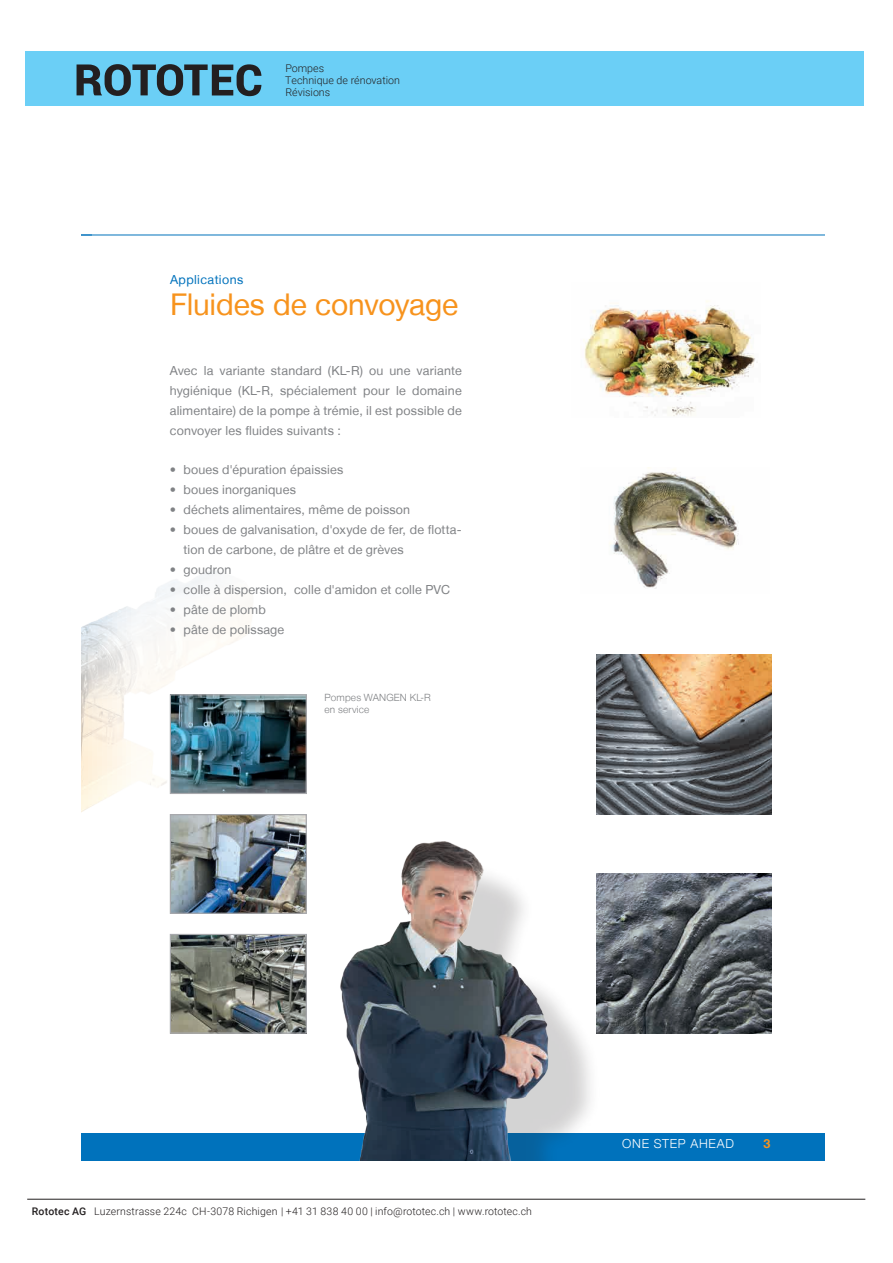
<style>
.page{position:relative;width:893px;height:1263px;background:#fff}
.page>*{position:absolute;margin:0;border:0;box-sizing:border-box;transform-origin:0 0}
.t1{font:30px "Helvetica Neue LT";letter-spacing:-.005em;color:#f7931d}
.t2{font:12.45px/20px "Helvetica Neue LT";letter-spacing:.015em;color:#808285;text-align:justify}
.t3{font:300 12.45px "Helvetica Neue LT";letter-spacing:.055em;color:#fff}
.t4{font:12.45px "Helvetica Neue LT";letter-spacing:.03em;color:#0072bc}
.t5{font:700 12.45px "Helvetica Neue LT";color:#f7931d}
.t6{font:300 10.65px/11.9px "Roboto";color:#231f20}
.t7{font:300 10.5px "Roboto";letter-spacing:.015em;color:#231f20}
.t8{font:300 10.05px/12px "Helvetica Neue LT";letter-spacing:.015em;color:#808285}
.s1{font-weight:500}
</style>
<div class="page">
<hr style="left:27px;top:1199px;width:838px;height:1px;background:#231f20">
<div style="left:25px;top:51px;width:838px;height:54px;background:#6bcff6"></div>
<svg style="left:77px;top:64px;width:184px;height:32px"></svg>
<hr style="left:81px;top:235px;width:743px;height:1px;background:#0072bc">
<div style="left:81px;top:1133px;width:743px;height:28px;background:#0072bc"></div>
<img style="left:81px;top:570px;width:226px;height:464px">
<img style="left:601px;top:874px;width:170px;height:160px">
<img style="left:596px;top:654px;width:175px;height:160px">
<img style="left:583px;top:301px;width:175px;height:115px">
<img style="left:609px;top:469px;width:130px;height:120px">
<div style="left:363px;top:864px;width:238px;height:297px;background:#231f20;opacity:.2"></div>
<img style="left:340px;top:841px;width:243px;height:320px">
<img style="left:172px;top:696px;width:133px;height:96px">
<div style="left:170px;top:694px;width:137px;height:100px;border:1px solid #a8a9ad"></div>
<img style="left:172px;top:936px;width:133px;height:96px">
<div style="left:170px;top:934px;width:137px;height:100px;border:1px solid #a8a9ad"></div>
<img style="left:172px;top:816px;width:133px;height:96px">
<div style="left:170px;top:814px;width:137px;height:100px;border:1px solid #a8a9ad"></div>
<p class="t6" style="left:285px;top:62px;width:116px">Pompes<br>Technique de rénovation<br>Révisions</p>
<p class="t4" style="left:170px;top:272px;width:75px">Applications</p>
<h1 class="t1" style="left:170px;top:286px;width:290px">Fluides de convoyage</h1>
<p class="t2" style="left:170px;top:360px;width:293px">Avec la variante standard (KL-R) ou une variante hygiénique (KL-R, spécialement pour le domaine alimentaire) de la pompe à trémie, il est possible de convoyer les fluides suivants :</p>
<p class="t2" style="left:170px;top:460px;width:175px">• boues d'épuration épaissies</p>
<p class="t2" style="left:170px;top:480px;width:128px">• boues inorganiques</p>
<p class="t2" style="left:170px;top:500px;width:242px">• déchets alimentaires, même de poisson</p>
<p class="t2" style="left:184px;top:520px;width:280px;text-indent:-14px">• boues de galvanisation, d'oxyde de fer, de flotta&shy;tion de carbone, de plâtre et de grèves</p>
<p class="t2" style="left:170px;top:560px;width:63px">• goudron</p>
<p class="t2" style="left:170px;top:580px;width:282px">• colle à dispersion, colle d'amidon et colle PVC</p>
<p class="t2" style="left:170px;top:600px;width:98px">• pâte de plomb</p>
<p class="t2" style="left:170px;top:620px;width:116px">• pâte de polissage</p>
<p class="t8" style="left:325px;top:691px;width:108px">Pompes WANGEN KL-R en service</p>
<p class="t7" style="left:32px;top:1204px;width:502px"><span class="s1">Rototec AG</span> Luzernstrasse 224c CH-3078 Richigen | +41 31 838 40 00 | info@rototec.ch | www.rototec.ch</p>
<p class="t3" style="left:622px;top:1136px;width:113px">ONE STEP AHEAD</p>
<p class="t5" style="left:764px;top:1136px;width:8px">3</p>
</div>
